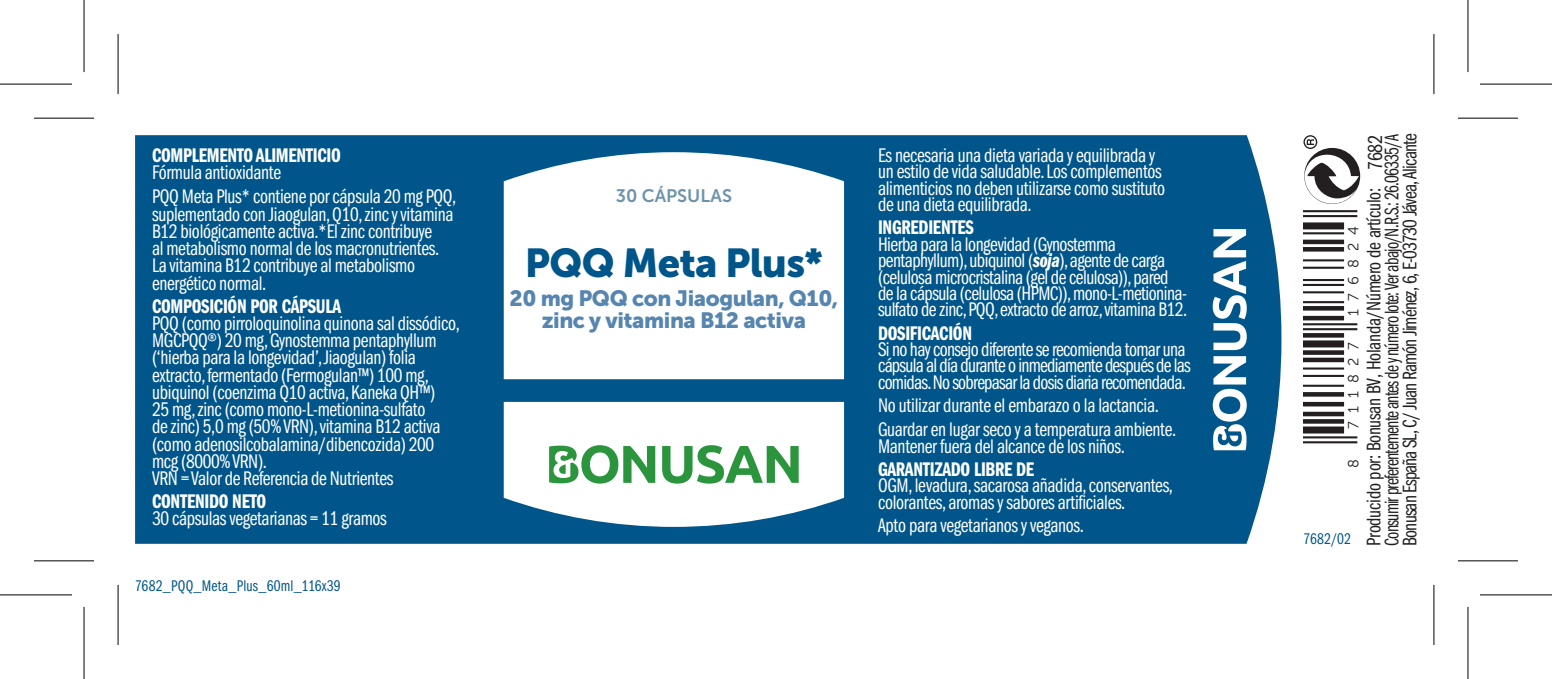
<style>
.page{position:relative;width:1552px;height:679px;background:#fff}
.page>*{position:absolute;margin:0;border:0;box-sizing:border-box;transform-origin:0 0}
.t1{font:40px "Museo Sans 900";letter-spacing:-.02em;color:#00568a}
.t2{font:22px/22px "Museo Sans 900";letter-spacing:-.02em;color:#5685af;text-align:center}
.t3{font:20.8px "Franklin Gothic Book Cmpr";color:#231f20}
.t4{font:20.4px/17.2px "Franklin Gothic Book Cmpr";letter-spacing:-.015em;color:#fff}
.t5{font:20.4px/18px "Franklin Gothic Book Cmpr";letter-spacing:-.045em;color:#231f20}
.t6{font:20.4px/16.4px "Franklin Gothic Book Cmpr";letter-spacing:-.035em;color:#fff}
.t7{font:20.4px "Franklin Gothic Demi Cmpr";letter-spacing:-.015em;color:#fff}
.t8{font:18px "Museo Sans 700";color:#6e94ab}
.t9{font:16px "Franklin Gothic Book Cmpr";letter-spacing:.01em;color:#00568a}
.t10{font:14.8px "Museo Sans 300";letter-spacing:.55em;color:#231f20}
.s1{font-family:"ITC Franklin Gothic Std Dm Cp It"}
.s2{color:#fff}
</style>
<div class="page">
<div style="left:135px;top:135px;width:1146px;height:408px;background:#00568a"></div>
<svg style="left:1212px;top:229px;width:34px;height:121px"></svg>
<svg style="left:1212px;top:356px;width:34px;height:94px"></svg>
<svg style="left:504px;top:401px;width:340px;height:125px"></svg>
<svg style="left:504px;top:152px;width:340px;height:227px"></svg>
<svg style="left:662px;top:445px;width:136px;height:38px"></svg>
<svg style="left:549px;top:445px;width:106px;height:38px"></svg>
<svg style="left:1303px;top:135px;width:57px;height:69px"></svg>
<hr style="left:1303px;top:436px;width:54px;height:2px;background:#231f20">
<hr style="left:1303px;top:441px;width:54px;height:2px;background:#231f20">
<div style="left:1303px;top:426px;width:40px;height:7px;background:#231f20"></div>
<svg style="left:1303px;top:392px;width:40px;height:4px"></svg>
<div style="left:1303px;top:401px;width:40px;height:5px;background:#231f20"></div>
<div style="left:1303px;top:411px;width:40px;height:5px;background:#231f20"></div>
<svg style="left:1303px;top:419px;width:40px;height:4px"></svg>
<hr style="left:1303px;top:367px;width:40px;height:2px;background:#231f20">
<hr style="left:1303px;top:374px;width:40px;height:3px;background:#231f20">
<hr style="left:1303px;top:384px;width:40px;height:2px;background:#231f20">
<svg style="left:1303px;top:350px;width:40px;height:4px"></svg>
<div style="left:1303px;top:357px;width:40px;height:5px;background:#231f20"></div>
<div style="left:1303px;top:340px;width:40px;height:7px;background:#231f20"></div>
<svg style="left:1303px;top:333px;width:40px;height:4px"></svg>
<hr style="left:1303px;top:323px;width:54px;height:2px;background:#231f20">
<hr style="left:1303px;top:328px;width:54px;height:2px;background:#231f20">
<hr style="left:1303px;top:306px;width:40px;height:4px;background:#231f20">
<hr style="left:1303px;top:316px;width:40px;height:4px;background:#231f20">
<hr style="left:1303px;top:259px;width:40px;height:2px;background:#231f20">
<hr style="left:1303px;top:266px;width:40px;height:2px;background:#231f20">
<hr style="left:1303px;top:279px;width:40px;height:2px;background:#231f20">
<hr style="left:1303px;top:284px;width:40px;height:2px;background:#231f20">
<hr style="left:1303px;top:291px;width:40px;height:2px;background:#231f20">
<hr style="left:1303px;top:301px;width:40px;height:2px;background:#231f20">
<div style="left:1303px;top:239px;width:40px;height:5px;background:#231f20"></div>
<hr style="left:1303px;top:247px;width:40px;height:4px;background:#231f20">
<hr style="left:1303px;top:232px;width:40px;height:2px;background:#231f20">
<div style="left:1303px;top:222px;width:40px;height:7px;background:#231f20"></div>
<hr style="left:1303px;top:210px;width:54px;height:2px;background:#231f20">
<hr style="left:1303px;top:215px;width:54px;height:2px;background:#231f20">
<svg style="left:34px;top:561px;width:60px;height:1px"></svg>
<svg style="left:1458px;top:561px;width:59px;height:1px"></svg>
<svg style="left:1434px;top:34px;width:1px;height:60px"></svg>
<svg style="left:1434px;top:584px;width:1px;height:60px"></svg>
<hr style="left:34px;top:117px;width:60px;height:2px;background:#000">
<hr style="left:1457px;top:117px;width:60px;height:2px;background:#000">
<hr style="left:34px;top:560px;width:60px;height:1px;background:#000">
<hr style="left:1457px;top:560px;width:60px;height:1px;background:#000">
<hr style="left:117px;top:34px;width:2px;height:60px;background:#000">
<hr style="left:117px;top:584px;width:2px;height:60px;background:#000">
<hr style="left:1433px;top:34px;width:1px;height:60px;background:#000">
<hr style="left:1433px;top:584px;width:1px;height:60px;background:#000">
<svg style="left:0;top:595px;width:72px;height:1px"></svg>
<svg style="left:1480px;top:595px;width:71px;height:1px"></svg>
<svg style="left:1468px;top:0;width:1px;height:72px"></svg>
<svg style="left:1468px;top:607px;width:1px;height:71px"></svg>
<hr style="left:0;top:83px;width:72px;height:2px;background:#000">
<hr style="left:1479px;top:83px;width:72px;height:2px;background:#000">
<hr style="left:0;top:594px;width:72px;height:1px;background:#000">
<hr style="left:1479px;top:594px;width:72px;height:1px;background:#000">
<hr style="left:83px;top:0;width:2px;height:72px;background:#000">
<hr style="left:83px;top:606px;width:2px;height:72px;background:#000">
<hr style="left:1467px;top:0;width:1px;height:72px;background:#000">
<hr style="left:1467px;top:606px;width:1px;height:72px;background:#000">
<p class="t7" style="left:152px;top:144px;width:190px">COMPLEMENTO ALIMENTICIO</p>
<p class="t4" style="left:152px;top:160px;width:306px;line-height:24.4px">Fórmula antioxidante<br>PQQ Meta Plus* contiene por cápsula 20 mg PQQ,</p>
<p class="t4" style="left:152px;top:205px;width:303px">suplementado con Jiaogulan, Q10, zinc y vitamina B12 biológicamente activa.*El zinc contribuye<br>al metabolismo normal de los macronutrientes.<br>La vitamina B12 contribuye al metabolismo energético normal.</p>
<p class="t7" style="left:152px;top:294px;width:190px">COMPOSICIÓN POR CÁPSULA</p>
<p class="t4" style="left:152px;top:315px;width:309px">PQQ (como pirroloquinolina quinona sal dissódico, MGCPQQ®) 20 mg, Gynostemma pentaphyllum (‘hierba para la longevidad’, Jiaogulan) folia extracto, fermentado (Fermogulan™) 100 mg, ubiquinol (coenzima Q10 activa, Kaneka QH™)<br>25 mg, zinc (como mono-L-metionina-sulfato<br>de zinc) 5,0 mg (50% VRN), vitamina B12 activa (como adenosilcobalamina/dibencozida) 200 mcg (8000% VRN).<br>VRN = Valor de Referencia de Nutrientes</p>
<p class="t7" style="left:152px;top:490px;width:115px">CONTENIDO NETO</p>
<p class="t4" style="left:152px;top:510px;width:236px">30 cápsulas vegetarianas = 11 gramos</p>
<p class="t9" style="left:135px;top:576px;width:207px">7682_PQQ_Meta_Plus_60ml_116x39</p>
<p class="t8" style="left:616px;top:185px;width:118px">30 CÁPSULAS</p>
<h1 class="t1" style="left:525px;top:240px;width:299px">PQQ Meta Plus*</h1>
<p class="t2" style="left:509px;top:287px;width:330px">20 mg PQQ con Jiaogulan, Q10, zinc y vitamina B12 activa</p>
<p class="t4" style="left:878px;top:147px;width:288px">Es necesaria una dieta variada y equilibrada y un estilo de vida saludable. Los complementos alimenticios no deben utilizarse como sustituto de una dieta equilibrada.</p>
<p class="t7" style="left:878px;top:216px;width:97px">INGREDIENTES</p>
<p class="t4" style="left:878px;top:236px;width:311px">Hierba para la longevidad (Gynostemma pentaphyllum), ubiquinol (<span class="s1">soja</span>), agente de carga (celulosa microcristalina (gel de celulosa)), pared de la cápsula (celulosa (HPMC)), mono-L-metionina&shy;sulfato de zinc, PQQ, extracto de arroz, vitamina B12.</p>
<p class="t7" style="left:878px;top:321px;width:95px">DOSIFICACIÓN</p>
<p class="t6" style="left:878px;top:341px;width:314px">Si no hay consejo diferente se recomienda tomar una cápsula al día durante o inmediamente después de las comidas. No sobrepasar la dosis diaria recomendada.</p>
<p class="t4" style="left:878px;top:394px;width:300px;line-height:23.6px">No utilizar durante el embarazo o la lactancia.<br>Guardar en lugar seco y a temperatura ambiente.</p>
<p class="t4" style="left:878px;top:437px;width:248px">Mantener fuera del alcance de los niños.</p>
<p class="t7" style="left:878px;top:457px;width:158px">GARANTIZADO LIBRE DE</p>
<p class="t4" style="left:878px;top:477px;width:296px">OGM, levadura, sacarosa añadida, conservantes, colorantes, aromas y sabores artificiales.</p>
<p class="t4" style="left:878px;top:517px;width:207px">Apto para vegetarianos y veganos.</p>
<p class="t5" style="left:1364px;top:545px;width:413px;rotate:-90deg">Producido por: Bonusan BV, Holanda/Número de artículo: <span class="s2">0000<br></span>Consumir preferentemente antes de y número lote: Ver abajo/N.R.S.: 26.06335/A<br>Bonusan España SL, C/ Juan Ramón Jiménez, 6, E-03730 Jávea, Alicante</p>
<p class="t3" style="left:1363px;top:170px;width:36px;rotate:-90deg">7682</p>
<p class="t10" style="left:1345px;top:315px;width:91px;rotate:-90deg">176824</p>
<p class="t10" style="left:1345px;top:428px;width:88px;rotate:-90deg">711827</p>
<p class="t10" style="left:1345px;top:468px;width:10px;rotate:-90deg">8</p>
<p class="t9" style="left:1303px;top:529px;width:49px">7682/02</p>
</div>
